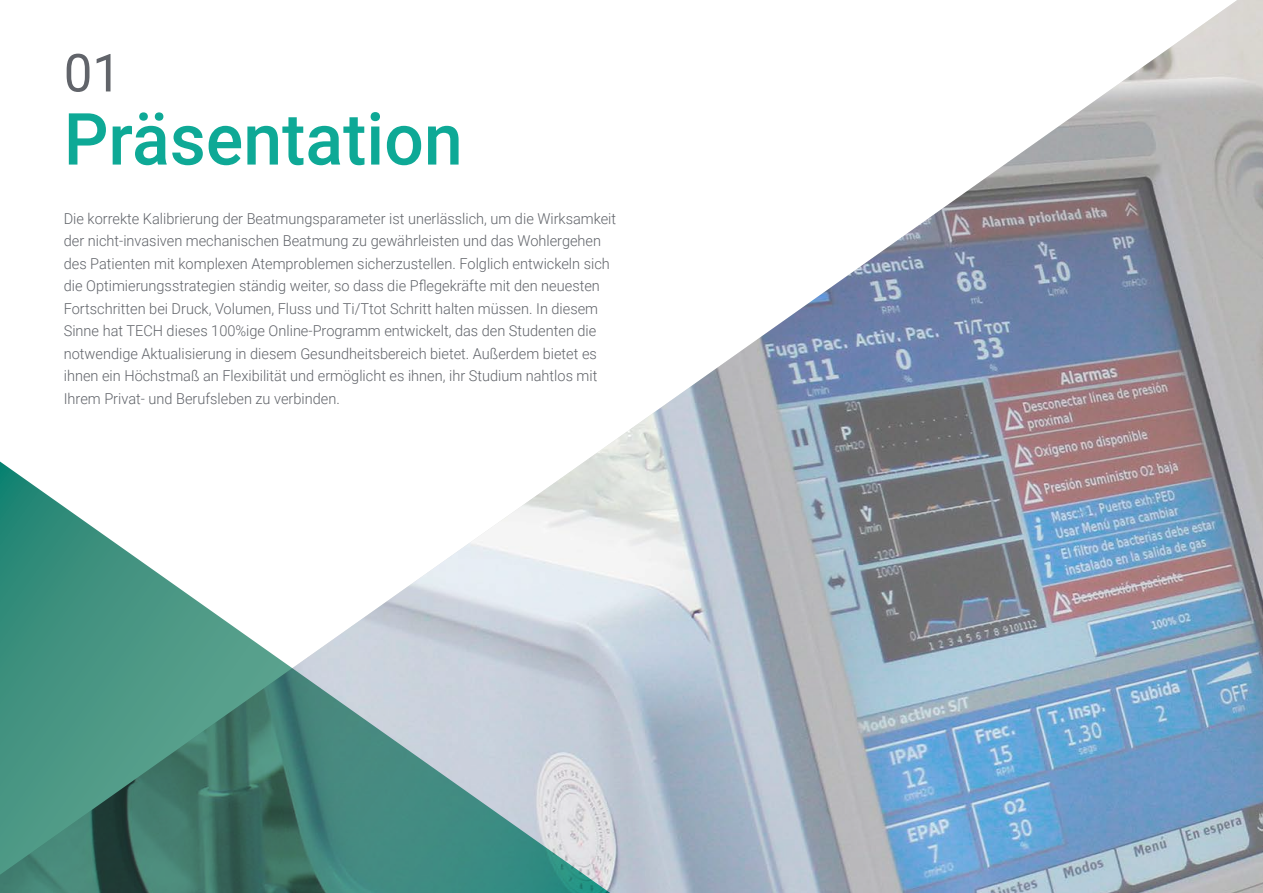
<style>
.page{position:relative;width:1263px;height:893px;background:#fff}
.page>*{position:absolute;margin:0;border:0;box-sizing:border-box;transform-origin:0 0}
.t1{font:500 72px "Roboto";color:#0ea996}
.t2{font:52.5px "Roboto";color:#61646a}
.t3{font:300 15px/22.5px "Roboto";color:#61646a}
</style>
<div class="page">
<img style="left:607px;top:0;width:656px;height:893px">
<svg style="left:0;top:446px;width:640px;height:447px"></svg>
<h2 class="t2" style="left:64px;top:36px;width:59px">01</h2>
<h1 class="t1" style="left:64px;top:89px;width:400px">Präsentation</h1>
<p class="t3" style="left:64px;top:207px;width:554px">Die korrekte Kalibrierung der Beatmungsparameter ist unerlässlich, um die Wirksamkeit der nicht-invasiven mechanischen Beatmung zu gewährleisten und das Wohlergehen des Patienten mit komplexen Atemproblemen sicherzustellen. Folglich entwickeln sich die Optimierungsstrategien ständig weiter, so dass die Pflegekräfte mit den neuesten Fortschritten bei Druck, Volumen, Fluss und Ti/Ttot Schritt halten müssen. In diesem Sinne hat TECH dieses 100%ige Online-Programm entwickelt, das den Studenten die notwendige Aktualisierung in diesem Gesundheitsbereich bietet. Außerdem bietet es ihnen ein Höchstmaß an Flexibilität und ermöglicht es ihnen, ihr Studium nahtlos mit Ihrem Privat- und Berufsleben zu verbinden.</p>
</div>
